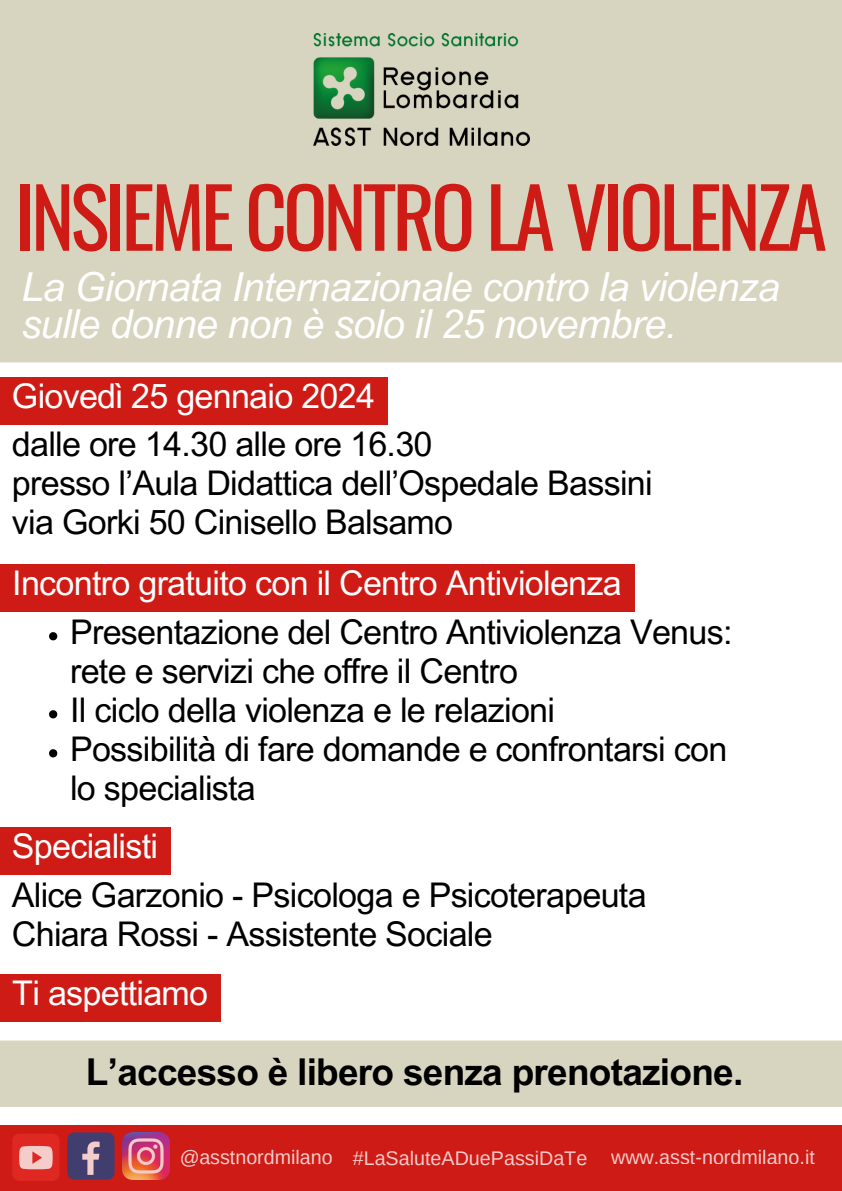
<style>
.page{position:relative;width:842px;height:1191px;background:#fff}
.page>*{position:absolute;margin:0;border:0;box-sizing:border-box;transform-origin:0 0}
.t1{font:82px "Oswald";letter-spacing:-.05em;color:#cf1b15}
.t2{font:italic 40px/37.5px "Arial MT Pro";letter-spacing:-.02em;color:#fff}
.t3{font:700 37px "Arial MT Pro";letter-spacing:-.02em;color:#000}
.t4{font:34px/39px "Arial MT Pro";letter-spacing:-.02em;color:#000}
.t5{font:34px "Arial MT Pro";letter-spacing:-.02em;color:#fff}
.t6{font:19.7px "Arimo";color:#fff}
</style>
<div class="page">
<div style="left:0;top:0;width:842px;height:1190px;background:#d7d4bf"></div>
<div style="left:0;top:362px;width:842px;height:762px;background:#fff"></div>
<div style="left:0;top:1124px;width:842px;height:66px;background:#cf1b15"></div>
<div style="left:67px;top:1132px;width:48px;height:47px;background:#423d6f;border-radius:7px"></div>
<svg style="left:82px;top:1141px;width:18px;height:33px"></svg>
<img style="left:122px;top:1132px;width:48px;height:47px">
<div style="left:12px;top:1133px;width:48px;height:47px;background:#e52d27;border-radius:7px"></div>
<svg style="left:19px;top:1146px;width:34px;height:23px"></svg>
<img style="left:313px;top:34px;width:216px;height:111px">
<svg style="left:0;top:1040px;width:842px;height:66px"></svg>
<div style="left:0;top:377px;width:388px;height:47px;background:#cf1b15"></div>
<div style="left:0;top:564px;width:635px;height:48px;background:#cf1b15"></div>
<svg style="left:49px;top:632px;width:8px;height:8px"></svg>
<svg style="left:49px;top:710px;width:8px;height:8px"></svg>
<svg style="left:49px;top:749px;width:8px;height:8px"></svg>
<div style="left:0;top:827px;width:171px;height:47px;background:#cf1b15"></div>
<div style="left:0;top:974px;width:221px;height:47px;background:#cf1b15"></div>
<p class="t1" style="left:15px;top:153px;width:814px">INSIEME CONTRO LA VIOLENZA</p>
<p class="t2" style="left:21px;top:273px;width:760px">La Giornata Internazionale contro la violenza sulle donne non è solo il 25 novembre.</p>
<p class="t5" style="left:12px;top:383px;width:365px">Giovedì 25 gennaio 2024</p>
<p class="t4" style="left:12px;top:429px;width:422px">dalle ore 14.30 alle ore 16.30</p>
<p class="t4" style="left:12px;top:468px;width:642px">presso l’Aula Didattica dell’Ospedale Bassini</p>
<p class="t4" style="left:12px;top:507px;width:443px">via Gorki 50 Cinisello Balsamo</p>
<p class="t5" style="left:12px;top:570px;width:611px">Incontro gratuito con il Centro Antiviolenza</p>
<p class="t4" style="left:70px;top:617px;width:664px">Presentazione del Centro Antiviolenza Venus: rete e servizi che offre il Centro</p>
<p class="t4" style="left:70px;top:695px;width:486px">Il ciclo della violenza e le relazioni</p>
<p class="t4" style="left:70px;top:734px;width:659px">Possibilità di fare domande e confrontarsi con lo specialista</p>
<p class="t5" style="left:12px;top:833px;width:148px">Specialisti</p>
<p class="t4" style="left:12px;top:879px;width:636px">Alice Garzonio - Psicologa e Psicoterapeuta</p>
<p class="t4" style="left:12px;top:918px;width:482px">Chiara Rossi - Assistente Sociale</p>
<p class="t5" style="left:12px;top:980px;width:197px">Ti aspettiamo</p>
<p class="t3" style="left:86px;top:1058px;width:659px">L’accesso è libero senza prenotazione.</p>
<p class="t6" style="left:179px;top:1146px;width:637px">@asstnordmilano #LaSaluteADuePassiDaTe www.asst-nordmilano.it</p>
</div>
